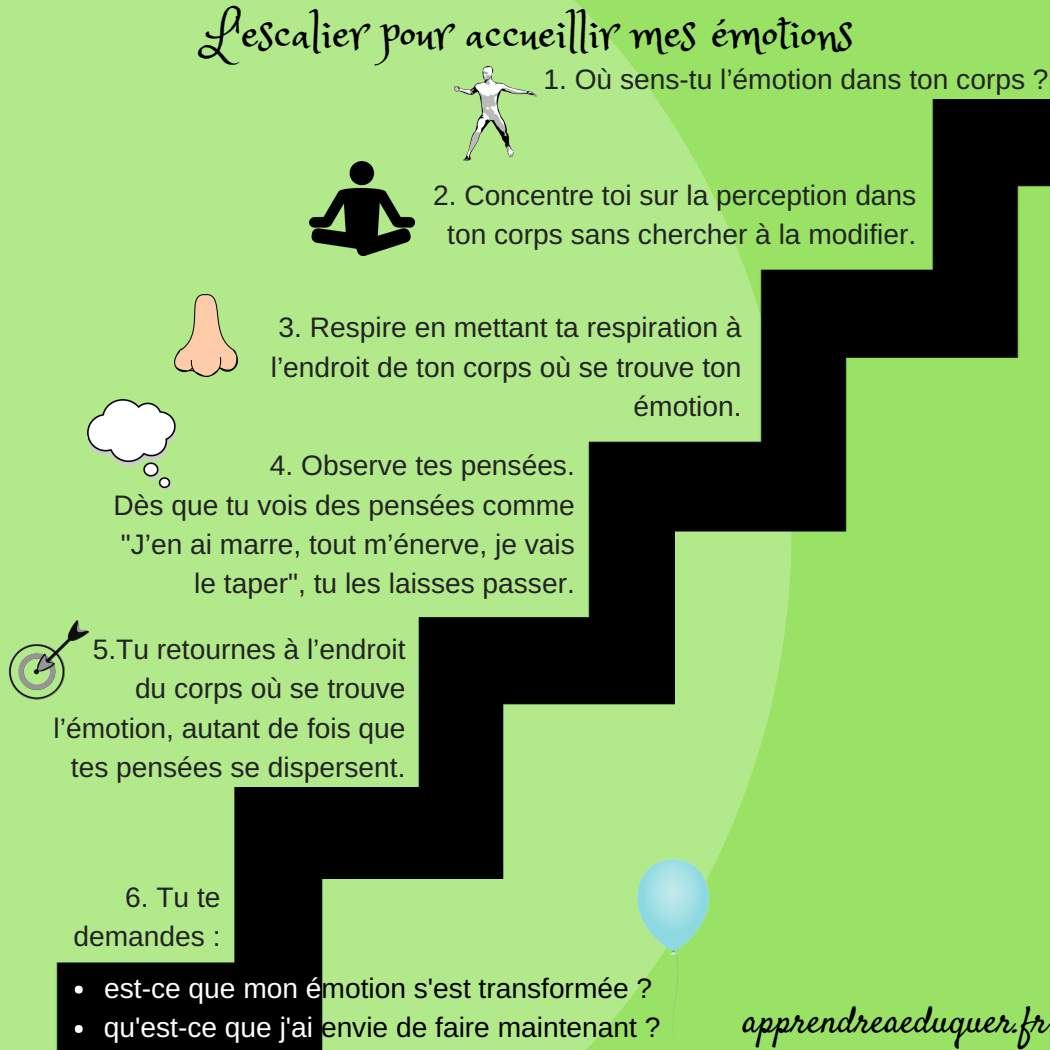
<style>
.page{position:relative;width:1050px;height:1050px;background:#fff}
.page>*{position:absolute;margin:0;border:0;box-sizing:border-box;transform-origin:0 0}
.t1{font:49.35px "Princess Sofia";color:#000}
.t2{font:36.93px "Satisfy";color:#000}
.t3{font:28.18px/39.4px "Arimo";color:#222;text-align:right}
.t4{font:28.18px/39.4px "Arimo";color:#000}
.s1{color:#fff}
</style>
<div class="page">
<img style="left:0;top:0;width:1050px;height:1050px">
<img style="left:248px;top:100px;width:802px;height:778px">
<img style="left:0;top:788px;width:496px;height:262px">
<div style="left:75px;top:986px;width:8px;height:8px;background:#fff;border-radius:50%"></div>
<div style="left:75px;top:1025px;width:8px;height:8px;background:#fff;border-radius:50%"></div>
<img style="left:310px;top:161px;width:105px;height:95px">
<img style="left:175px;top:294px;width:63px;height:83px">
<img style="left:0;top:612px;width:104px;height:95px">
<img style="left:454px;top:67px;width:83px;height:93px">
<img style="left:88px;top:399px;width:88px;height:91px">
<img style="left:626px;top:860px;width:93px;height:186px">
<h1 class="t1" style="left:204px;top:1px;width:651px">L'escalier pour accueillir mes émotions</h1>
<p class="t3" style="left:543px;top:60px;width:507px">1. Où sens-tu l’émotion dans ton corps ?</p>
<p class="t3" style="left:433px;top:175px;width:485px;text-align:center">2. Concentre toi sur la perception dans ton corps sans chercher à la modifier.</p>
<p class="t3" style="left:271px;top:308px;width:472px">3. Respire en mettant ta respiration à l’endroit de ton corps où se trouve ton émotion.</p>
<p class="t3" style="left:114px;top:446px;width:463px">4. Observe tes pensées.<br>Dès que tu vois des pensées comme "J’en ai marre, tout m’énerve, je vais le taper", tu les laisses passer.</p>
<p class="t3" style="left:54px;top:629px;width:353px">5.Tu retournes à l’endroit<br>du corps où se trouve l’émotion, autant de fois que tes pensées se dispersent.</p>
<p class="t3" style="left:73px;top:877px;width:149px">6. Tu te demandes :</p>
<p class="t4" style="left:104px;top:968px;width:558px"><span class="s1">est-ce que mon é</span>motion s'est transformée ? <span class="s1">qu'est-ce que j'ai</span> envie de faire maintenant ?</p>
<h2 class="t2" style="left:743px;top:997px;width:306px">apprendreaeduquer.fr</h2>
</div>
